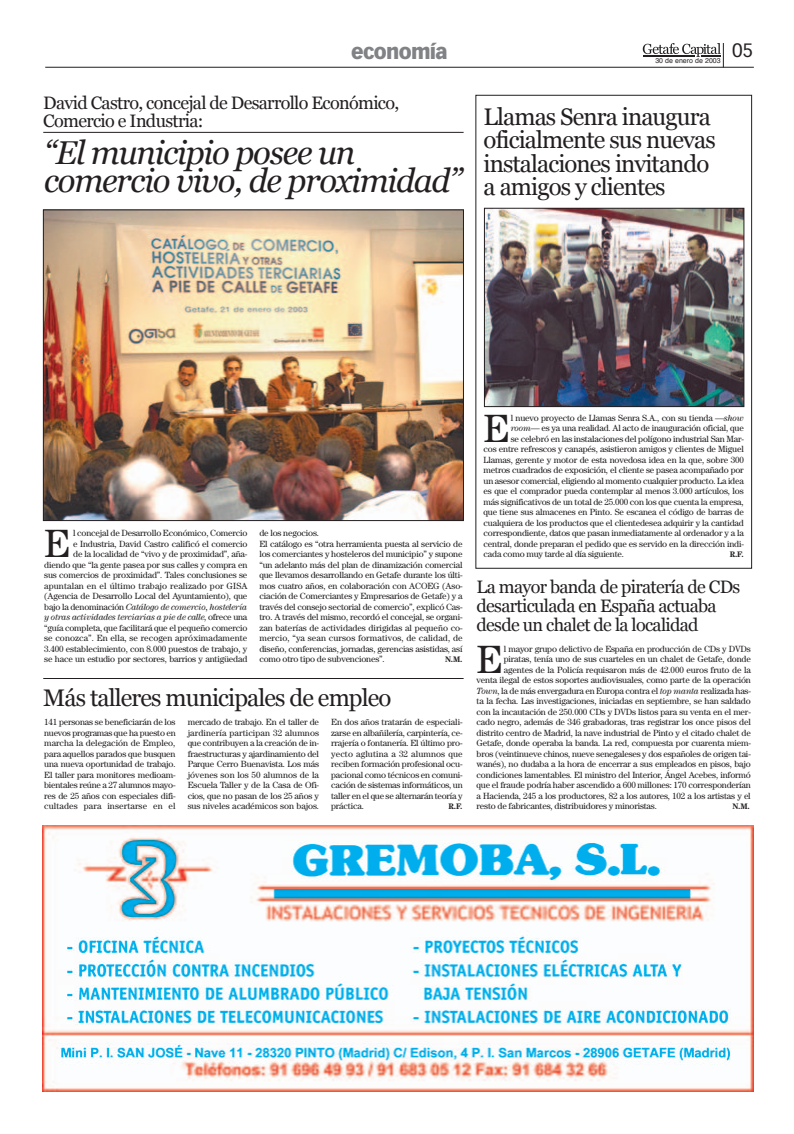
<style>
.page{position:relative;width:794px;height:1134px;background:#fff}
.page>*{position:absolute;margin:0;border:0;box-sizing:border-box;transform-origin:0 0}
.t1{font:39.5px "Century";color:#231f20}
.t2{font:italic 33px/28.6px "Georgia";letter-spacing:-.035em;color:#231f20}
.t3{font:24px/23.3px "Georgia";letter-spacing:-.035em;color:#231f20}
.t4{font:900 20px "Vectora LH";letter-spacing:-.035em;color:#808285}
.t5{font:19px "Vectora LH";color:#231f20}
.t6{font:18px/19.1px "Georgia";letter-spacing:-.035em;color:#231f20}
.t7{font:9px/10.5px "Century";letter-spacing:-.02em;color:#231f20;text-align:justify}
.t8{font:700 8px "Century";color:#231f20}
.t9{font:7px "Helvetica";color:#231f20}
.s1{font-style:italic}
</style>
<div class="page">
<hr style="left:45px;top:67px;width:709px;height:1px;background:#231f20">
<svg style="left:643px;top:43px;width:81px;height:25px"></svg>
<img style="left:42px;top:826px;width:711px;height:266px">
<div style="left:476px;top:95px;width:276px;height:474px;border:1px solid #231f20"></div>
<hr style="left:43px;top:132px;width:421px;height:1px;background:#231f20">
<img style="left:45px;top:212px;width:417px;height:307px">
<div style="left:43px;top:210px;width:421px;height:311px;border:1px solid #231f20"></div>
<img style="left:486px;top:210px;width:256px;height:195px">
<div style="left:484px;top:208px;width:260px;height:199px;border:1px solid #231f20"></div>
<hr style="left:43px;top:678px;width:421px;height:1px;background:#231f20">
<p class="t4" style="left:351px;top:43px;width:98px">economía</p>
<p class="t6" style="left:43px;top:93px;width:358px;line-height:18.2px">David Castro, concejal de Desarrollo EconÛmico,<br>Comercio e Industria:</p>
<p class="t2" style="left:44px;top:138px;width:419px">ìEl municipio posee un comercio vivo, de proximidadî</p>
<p class="t9" style="left:655px;top:58px;width:67px">30 de enero de 2003</p>
<p class="t5" style="left:732px;top:42px;width:23px">05</p>
<p class="t3" style="left:484px;top:105px;width:234px">Llamas Senra inaugura oficialmente sus nuevas instalaciones invitando a amigos y clientes</p>
<p class="t7" style="left:44px;top:528px;width:205px;text-align:right">l concejal de Desarrollo Económico, Comercio<br>e Industria, David Castro calificó el comercio<br>de la localidad de “vivo y de proximidad”, aña-<br>diendo que “la gente pasea por sus calles y compra en sus comercios de proximidad”. Tales conclusiones se apuntalan en el último trabajo realizado por GISA (Agencia de Desarrollo Local del Ayuntamiento), que bajo la denominación <span class="s1">Catálogo de comercio, hostelería y otras actividades terciarias a pie de calle</span>, ofrece una “guía completa, que facilitará que el pequeño comercio se conozca”. En ella, se recogen apróximadamente 3.400 establecimiento, con 8.000 puestos de trabajo, y se hace un estudio por sectores, barrios y antigüedad</p>
<p class="t7" style="left:259px;top:528px;width:205px;text-align:left">de los negocios.<br>El catálogo es “otra herramienta puesta al servicio de los comerciantes y hosteleros del municipio” y supone “un adelanto más del plan de dinamización comercial que llevamos desarrollando en Getafe durante los últi&shy;mos cuatro años, en colaboración con ACOEG (Aso&shy;ciación de Comerciantes y Empresarios de Getafe) y a través del consejo sectorial de comercio”, explicó Cas&shy;tro. A través del mismo, recordó el concejal, se organi&shy;zan baterías de actividades dirigidas al pequeño co&shy;mercio, “ya sean cursos formativos, de calidad, de diseño, conferencias, jornadas, gerencias asistidas, así como otro tipo de subvenciones”.</p>
<p class="t1" style="left:44px;top:530px;width:28px">E</p>
<p class="t8" style="left:445px;top:657px;width:19px">N.M.</p>
<p class="t3" style="left:43px;top:686px;width:350px">M·s talleres municipales de empleo</p>
<p class="t7" style="left:44px;top:717px;width:133px">141 personas se beneficiarán de los nuevos programas que ha puesto en marcha la delegación de Empleo, para aquellos parados que busquen una nueva oportunidad de trabajo.<br>El taller para monitores medioam&shy;bientales reúne a 27 alumnos mayo&shy;res de 25 años con especiales difi&shy;cultades para insertarse en el</p>
<p class="t7" style="left:188px;top:717px;width:133px">mercado de trabajo. En el taller de jardinería participan 32 alumnos que contribuyen a la creación de in&shy;fraestructuras y ajardinamiento del Parque Cerro Buenavista. Los más jóvenes son los 50 alumnos de la Escuela Taller y de la Casa de Ofi&shy;cios, que no pasan de los 25 años y sus niveles académicos son bajos.</p>
<p class="t7" style="left:331px;top:717px;width:133px">En dos años tratarán de especiali&shy;zarse en albañilería, carpintería, ce&shy;rrajería o fontanería. El último pro&shy;yecto aglutina a 32 alumnos que reciben formación profesional ocu&shy;pacional como técnicos en comuni&shy;cación de sistemas informáticos, un taller en el que se alternarán teoría y práctica.</p>
<p class="t8" style="left:448px;top:804px;width:16px">R.F.</p>
<p class="t1" style="left:484px;top:414px;width:28px">E</p>
<p class="t7" style="left:511px;top:413px;width:235px">l nuevo proyecto de Llamas Senra S.A., con su tienda —<span class="s1">show</span></p>
<p class="t7" style="left:511px;top:423px;width:235px"><span class="s1">room</span>— es ya una realidad. Al acto de inauguración oficial, que</p>
<p class="t7" style="left:511px;top:434px;width:235px">se celebró en las instalaciones del polígono industrial San Mar-</p>
<p class="t7" style="left:484px;top:444px;width:262px">cos entre refrescos y canapés, asistieron amigos y clientes de Miguel</p>
<p class="t7" style="left:484px;top:455px;width:262px">Llamas, gerente y motor de esta novedosa idea en la que, sobre 300</p>
<p class="t7" style="left:484px;top:465px;width:262px">metros cuadrados de exposición, el cliente se pasea acompañado por</p>
<p class="t7" style="left:484px;top:476px;width:262px">un asesor comercial, eligiendo al momento cualquier producto. La idea</p>
<p class="t7" style="left:484px;top:486px;width:262px">es que el comprador pueda contemplar al menos 3.000 artículos, los</p>
<p class="t7" style="left:484px;top:497px;width:262px">más significativos de un total de 25.000 con los que cuenta la empresa,</p>
<p class="t7" style="left:484px;top:507px;width:262px">que tiene sus almacenes en Pinto. Se escanea el código de barras de</p>
<p class="t7" style="left:484px;top:518px;width:262px">cualquiera de los productos que el clientedesea adquirir y la cantidad</p>
<p class="t7" style="left:484px;top:528px;width:262px">correspondiente, datos que pasan inmediatamente al ordenador y a la</p>
<p class="t7" style="left:484px;top:539px;width:262px">central, donde preparan el pedido que es servido en la dirección indi-</p>
<p class="t7" style="left:484px;top:549px;width:142px">cada como muy tarde al día siguiente.</p>
<p class="t8" style="left:730px;top:552px;width:16px">R.F.</p>
<p class="t6" style="left:477px;top:577px;width:265px">La mayor banda de piraterÌa de CDs desarticulada en EspaÒa actuaba desde un chalet de la localidad</p>
<p class="t1" style="left:477px;top:645px;width:28px">E</p>
<p class="t7" style="left:504px;top:644px;width:249px">l mayor grupo delictivo de España en producción de CDs y DVDs</p>
<p class="t7" style="left:504px;top:654px;width:249px">piratas, tenía uno de sus cuarteles en un chalet de Getafe, donde</p>
<p class="t7" style="left:504px;top:665px;width:249px">agentes de la Policía requisaron más de 42.000 euros fruto de la</p>
<p class="t7" style="left:477px;top:675px;width:276px">venta ilegal de estos soportes audiovisuales, como parte de la operación</p>
<p class="t7" style="left:477px;top:686px;width:276px"><span class="s1">Town</span>, la de más envergadura en Europa contra el <span class="s1">top manta</span> realizada has-</p>
<p class="t7" style="left:477px;top:696px;width:276px">ta la fecha. Las investigaciones, iniciadas en septiembre, se han saldado</p>
<p class="t7" style="left:477px;top:707px;width:276px">con la incautación de 250.000 CDs y DVDs listos para su venta en el mer-</p>
<p class="t7" style="left:477px;top:717px;width:276px">cado negro, además de 346 grabadoras, tras registrar los once pisos del</p>
<p class="t7" style="left:477px;top:728px;width:276px">distrito centro de Madrid, la nave industrial de Pinto y el citado chalet de</p>
<p class="t7" style="left:477px;top:738px;width:276px">Getafe, donde operaba la banda. La red, compuesta por cuarenta miem-</p>
<p class="t7" style="left:477px;top:749px;width:276px">bros (veintinueve chinos, nueve senegaleses y dos españoles de origen tai-</p>
<p class="t7" style="left:477px;top:759px;width:276px">wanés), no dudaba a la hora de encerrar a sus empleados en pisos, bajo</p>
<p class="t7" style="left:477px;top:770px;width:276px">condiciones lamentables. El ministro del Interior, Ángel Acebes, informó</p>
<p class="t7" style="left:477px;top:780px;width:276px">que el fraude podría haber ascendido a 600 millones: 170 corresponderían</p>
<p class="t7" style="left:477px;top:791px;width:276px">a Hacienda, 245 a los productores, 82 a los autores, 102 a los artistas y el</p>
<p class="t7" style="left:477px;top:801px;width:182px">resto de fabricantes, distribuidores y minoristas.</p>
<p class="t8" style="left:732px;top:804px;width:19px">N.M.</p>
</div>
